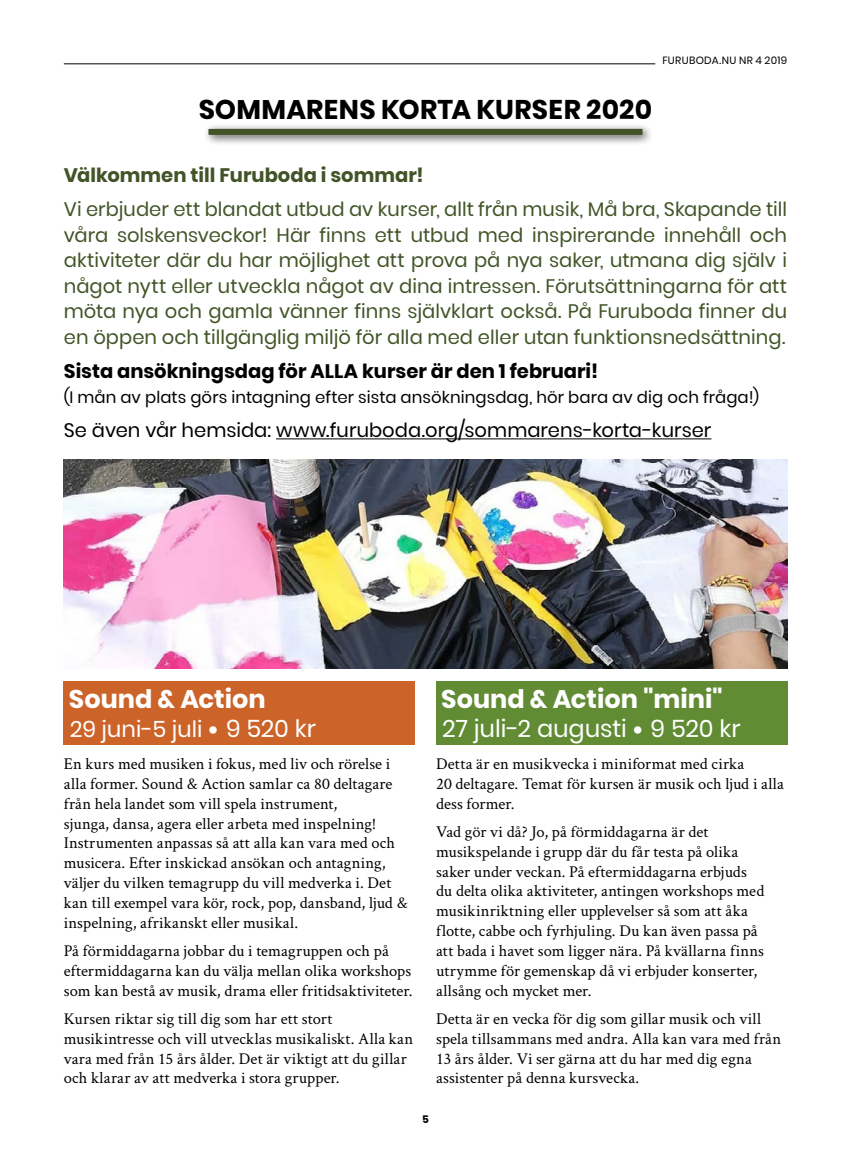
<style>
.page{position:relative;width:851px;height:1149px;background:#fff}
.page>*{position:absolute;margin:0;border:0;box-sizing:border-box;transform-origin:0 0}
.t1{font:700 27px "Poppins";letter-spacing:.01em;color:#000}
.t2{font:700 25.5px "Poppins";color:#fff}
.t3{font:24px "Poppins";color:#fff}
.t4{font:22.5px "Poppins";color:#fff}
.t5{font:19.5px/25.5px "Poppins";color:#425427;text-align:justify}
.t6{font:19.5px "Poppins";color:#000}
.t7{font:700 19.5px "Poppins";color:#000}
.t8{font:700 19.5px "Poppins";color:#425427}
.t9{font:16.5px/19.8px "Crimson Text";letter-spacing:.005em;color:#000}
.t10{font:16.5px "Poppins";letter-spacing:.005em;color:#000}
.t11{font:10.5px "Poppins";letter-spacing:.03em;color:#000}
.t12{font:700 10.5px "Poppins";color:#000}
.s1{font-size:30px}
.s2{font-size:24px}
</style>
<div class="page">
<hr style="left:64px;top:63px;width:591px;height:1px;background:#000">
<div style="left:436px;top:680px;width:351px;height:64px;background:#618c34"></div>
<div style="left:64px;top:680px;width:351px;height:64px;background:#cc6329"></div>
<hr style="left:276px;top:438px;width:435px;height:1px;background:#000">
<div style="left:203px;top:123px;width:450px;height:23px;background:#000;opacity:.75"></div>
<div style="left:208px;top:129px;width:434px;height:6px;background:#425427"></div>
<img style="left:64px;top:459px;width:723px;height:209px">
<p class="t11" style="left:662px;top:54px;width:126px">FURUBODA.NU NR 4 2019</p>
<h1 class="t1" style="left:199px;top:94px;width:455px">SOMMARENS KORTA KURSER 2020</h1>
<p class="t8" style="left:64px;top:164px;width:361px">Välkommen till Furuboda i sommar!</p>
<p class="t5" style="left:64px;top:197px;width:724px">Vi erbjuder ett blandat utbud av kurser, allt från musik, Må bra, Skapande till våra solskensveckor! Här finns ett utbud med inspirerande innehåll och aktiviteter där du har möjlighet att prova på nya saker, utmana dig själv i något nytt eller utveckla något av dina intressen. Förutsättningarna för att möta nya och gamla vänner finns självklart också. På Furuboda finner du en öppen och tillgänglig miljö för alla med eller utan funktionsnedsättning.</p>
<p class="t7" style="left:64px;top:359px;width:536px">Sista ansökningsdag för ALLA kurser är den 1 februari!</p>
<p class="t10" style="left:64px;top:388px;width:696px">(I mån av plats görs intagning efter sista ansökningsdag, hör bara av dig och fråga!)</p>
<p class="t6" style="left:64px;top:419px;width:649px">Se även vår hemsida: www.furuboda.org/sommarens-korta-kurser</p>
<h2 class="t2" style="left:69px;top:683px;width:198px">Sound &amp; Action</h2>
<h3 class="t4" style="left:70px;top:715px;width:248px">29 juni-5 juli <span class="s1">•</span> <span class="s2">9 520 kr</span></h3>
<p class="t9" style="left:64px;top:753px;width:345px">En kurs med musiken i fokus, med liv och rörelse i alla former. Sound &amp; Action samlar ca 80 deltagare från hela landet som vill spela instrument,<br>sjunga, dansa, agera eller arbeta med inspelning!<br>Instrumenten anpassas så att alla kan vara med och musicera. Efter inskickad ansökan och antagning, väljer du vilken temagrupp du vill medverka i. Det kan till exempel vara kör, rock, pop, dansband, ljud &amp; inspelning, afrikanskt eller musikal.</p>
<p class="t9" style="left:64px;top:939px;width:350px">På förmiddagarna jobbar du i temagruppen och på eftermiddagarna kan du välja mellan olika workshops som kan bestå av musik, drama eller fritidsaktiviteter.</p>
<p class="t9" style="left:64px;top:1007px;width:351px">Kursen riktar sig till dig som har ett stort musikintresse och vill utvecklas musikaliskt. Alla kan vara med från 15 års ålder. Det är viktigt att du gillar och klarar av att medverka i stora grupper.</p>
<h2 class="t2" style="left:441px;top:683px;width:283px">Sound &amp; Action "mini"</h2>
<h3 class="t3" style="left:442px;top:714px;width:300px">27 juli-2 augusti <span class="s1">•</span> 9 520 kr</h3>
<p class="t9" style="left:436px;top:753px;width:349px">Detta är en musikvecka i miniformat med cirka<br>20 deltagare. Temat för kursen är musik och ljud i alla dess former.</p>
<p class="t9" style="left:436px;top:821px;width:330px">Vad gör vi då? Jo, på förmiddagarna är det musikspelande i grupp där du får testa på olika saker under veckan. På eftermiddagarna erbjuds du delta olika aktiviteter, antingen workshops med musikinriktning eller upplevelser så som att åka flotte, cabbe och fyrhjuling. Du kan även passa på att bada i havet som ligger nära. På kvällarna finns utrymme för gemenskap då vi erbjuder konserter, allsång och mycket mer.</p>
<p class="t9" style="left:436px;top:1007px;width:346px">Detta är en vecka för dig som gillar musik och vill spela tillsammans med andra. Alla kan vara med från 13 års ålder. Vi ser gärna att du har med dig egna assistenter på denna kursvecka.</p>
<p class="t12" style="left:422px;top:1112px;width:8px">5</p>
</div>
